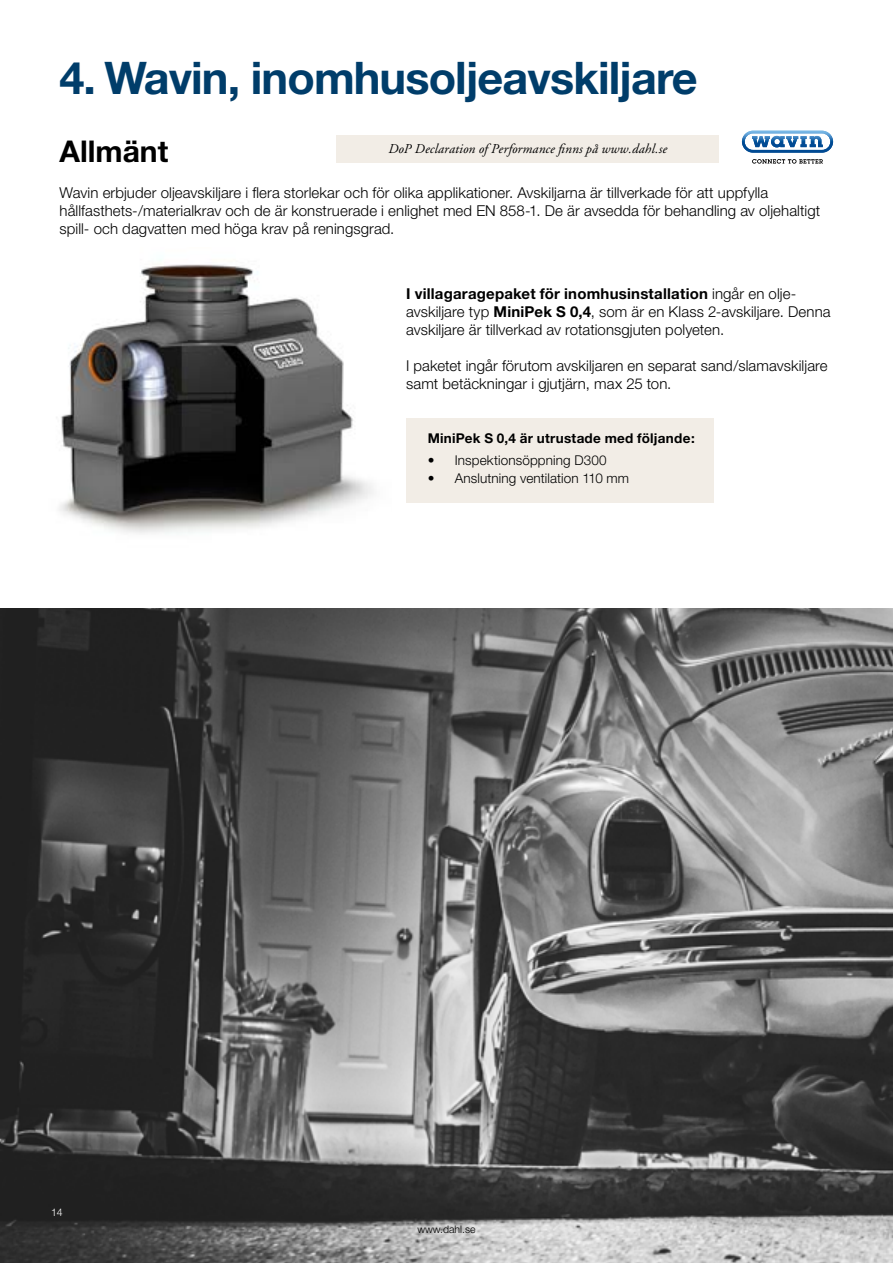
<style>
.page{position:relative;width:893px;height:1263px;background:#fff}
.page>*{position:absolute;margin:0;border:0;box-sizing:border-box;transform-origin:0 0}
.t1{font:700 45px "Helvetica Neue CE";letter-spacing:-.02em;color:#003d6a}
.t2{font:700 30px "Helvetica Neue CE";color:#000}
.t3{font:300 15px/18px "Helvetica Neue CE";letter-spacing:.005em;color:#000}
.t4{font:300 13.5px "Helvetica Neue CE";letter-spacing:.01em;color:#000}
.t5{font:italic 13.5px "Adobe Garamond";letter-spacing:.01em;color:#000}
.t6{font:700 13.5px "Helvetica Neue CE";letter-spacing:.02em;color:#000}
.t7{font:300 10.5px "Helvetica Neue CE";color:#000}
.t8{font:300 10.5px "Helvetica Neue CE";color:#fff}
.s1{font-weight:700}
</style>
<div class="page">
<img style="left:0;top:608px;width:893px;height:655px">
<div style="left:336px;top:135px;width:383px;height:28px;background:#f2ede6"></div>
<div style="left:406px;top:418px;width:307px;height:84px;background:#f2ede6"></div>
<svg style="left:752px;top:159px;width:71px;height:5px"></svg>
<svg style="left:742px;top:131px;width:91px;height:22px"></svg>
<img style="left:59px;top:264px;width:315px;height:270px">
<h1 class="t1" style="left:60px;top:50px;width:640px">4. Wavin, inomhusoljeavskiljare</h1>
<h2 class="t2" style="left:60px;top:133px;width:110px">Allmänt</h2>
<p class="t3" style="left:60px;top:184px;width:762px">Wavin erbjuder oljeavskiljare i flera storlekar och för olika applikationer. Avskiljarna är tillverkade för att uppfylla hållfasthets-/materialkrav och de är konstruerade i enlighet med EN 858-1. De är avsedda för behandling av oljehaltigt spill- och dagvatten med höga krav på reningsgrad.</p>
<p class="t5" style="left:388px;top:142px;width:280px">DoP Declaration of Performance finns på www.dahl.se</p>
<p class="t3" style="left:406px;top:285px;width:426px"><span class="s1">I villagaragepaket för inomhusinstallation</span> ingår en olje&shy;avskiljare typ <span class="s1">MiniPek S 0,4</span>, som är en Klass 2-avskiljare. Denna avskiljare är tillverkad av rotationsgjuten polyeten.</p>
<p class="t3" style="left:406px;top:357px;width:423px">I paketet ingår förutom avskiljaren en separat sand/slamavskiljare samt betäckningar i gjutjärn, max 25 ton.</p>
<p class="t8" style="left:51px;top:1206px;width:13px">14</p>
<p class="t6" style="left:428px;top:430px;width:269px">MiniPek S 0,4 är utrustade med följande:</p>
<p class="t4" style="left:428px;top:452px;width:181px">• Inspektionsöppning D300</p>
<p class="t4" style="left:428px;top:470px;width:203px">• Anslutning ventilation 110 mm</p>
<p class="t7" style="left:417px;top:1223px;width:60px">www.dahl.se</p>
</div>
